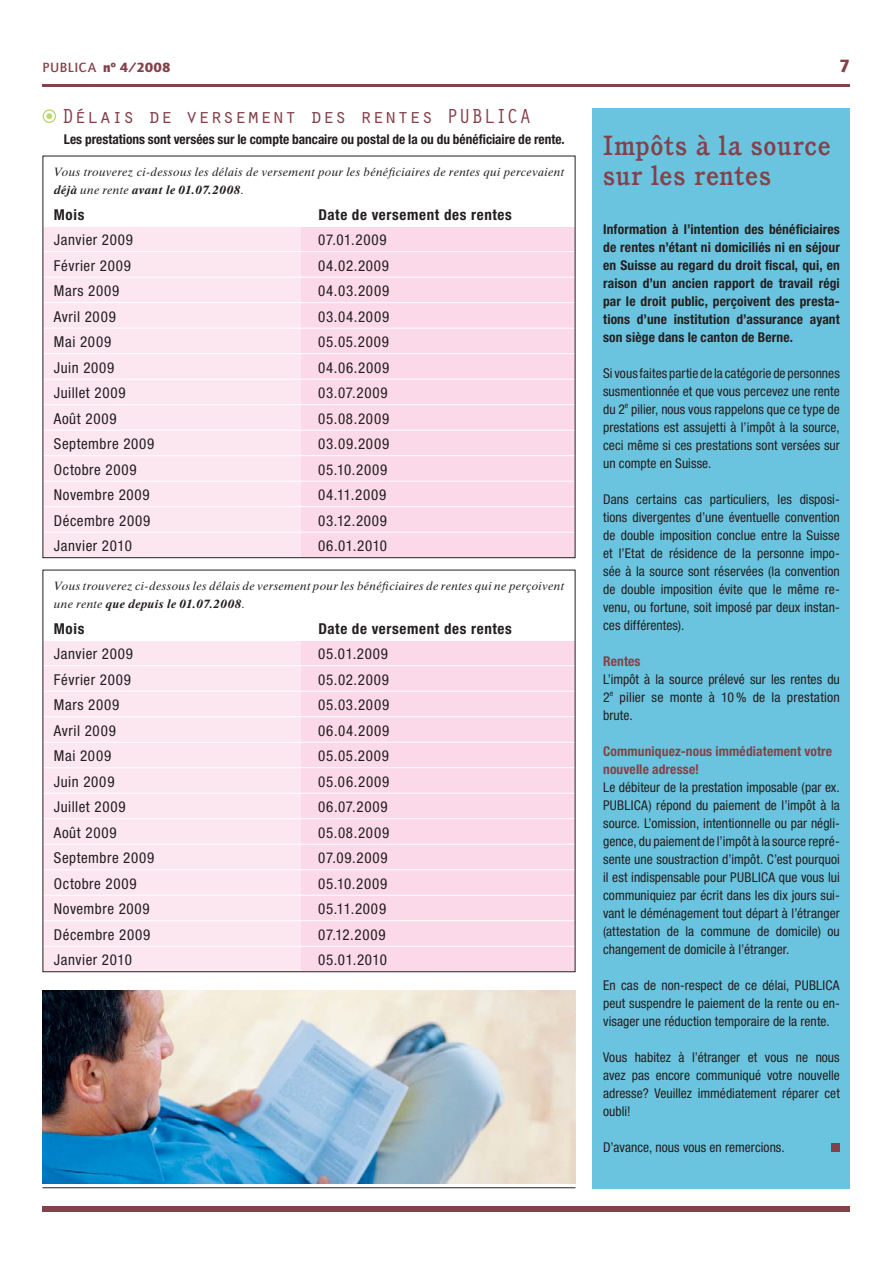
<style>
.page{position:relative;width:893px;height:1263px;background:#fff}
.page>*{position:absolute;margin:0;border:0;box-sizing:border-box;transform-origin:0 0}
.t1{font:500 27px/30px "Cushing LT";letter-spacing:.035em;color:#84414a}
.t2{font:21px "Orator Std";letter-spacing:-.015em;color:#84414a}
.t3{font:900 18px "AT Quay Sans";color:#84414a}
.t4{font:condensed 15px "Helvetica Neue LT";letter-spacing:.045em;color:#231f20}
.t5{font:700 condensed 15px "Helvetica Neue LT";letter-spacing:.045em;color:#231f20}
.t6{font:condensed 13.5px/18px "Helvetica Neue LT";letter-spacing:.005em;color:#231f20;text-align:justify}
.t7{font:700 condensed 13.5px/18px "Helvetica Neue LT";letter-spacing:.005em;color:#231f20;text-align:justify}
.t8{font:700 condensed 13.5px/18px "Helvetica Neue LT";letter-spacing:.01em;color:#84414a}
.t9{font:900 13.5px "AT Quay Sans";color:#84414a}
.t10{font:italic 12px/18px "Times Ten LT";letter-spacing:.02em;color:#231f20}
.s1{font-weight:500}
.s2{font-weight:700}
</style>
<div class="page">
<div style="left:300px;top:228px;width:275px;height:330px;background:#fbd9e8"></div>
<div style="left:43px;top:228px;width:257px;height:330px;background:#fce7f0"></div>
<div style="left:300px;top:642px;width:275px;height:330px;background:#fbd9e8"></div>
<div style="left:43px;top:642px;width:257px;height:330px;background:#fce7f0"></div>
<div style="left:43px;top:1206px;width:807px;height:5px;background:#84414a"></div>
<hr style="left:43px;top:84px;width:807px;height:2px;background:#84414a">
<hr style="left:43px;top:251px;width:532px;height:1px;background:#fff">
<hr style="left:43px;top:277px;width:532px;height:1px;background:#fff">
<hr style="left:43px;top:302px;width:532px;height:1px;background:#fff">
<hr style="left:43px;top:328px;width:532px;height:1px;background:#fff">
<hr style="left:43px;top:353px;width:532px;height:1px;background:#fff">
<hr style="left:43px;top:379px;width:532px;height:1px;background:#fff">
<hr style="left:43px;top:404px;width:532px;height:1px;background:#fff">
<hr style="left:43px;top:430px;width:532px;height:1px;background:#fff">
<hr style="left:43px;top:455px;width:532px;height:1px;background:#fff">
<hr style="left:43px;top:481px;width:532px;height:1px;background:#fff">
<hr style="left:43px;top:506px;width:532px;height:1px;background:#fff">
<hr style="left:43px;top:532px;width:532px;height:1px;background:#fff">
<div style="left:592px;top:108px;width:258px;height:1080px;background:#6bc4df"></div>
<div style="left:831px;top:1143px;width:9px;height:9px;background:#84414a"></div>
<div style="left:43px;top:109px;width:13px;height:14px;border:1px solid #bad875;border-radius:50%"></div>
<div style="left:46px;top:113px;width:7px;height:7px;background:#bad875;border-radius:50%"></div>
<div style="left:45px;top:112px;width:8px;height:8px;border:1px solid #fff;border-radius:50%"></div>
<img style="left:43px;top:990px;width:532px;height:194px">
<hr style="left:43px;top:1187px;width:532px;height:1px;background:#231f20">
<hr style="left:43px;top:665px;width:532px;height:1px;background:#fff">
<hr style="left:43px;top:691px;width:532px;height:1px;background:#fff">
<hr style="left:43px;top:716px;width:532px;height:1px;background:#fff">
<hr style="left:43px;top:742px;width:532px;height:1px;background:#fff">
<hr style="left:43px;top:767px;width:532px;height:1px;background:#fff">
<hr style="left:43px;top:793px;width:532px;height:1px;background:#fff">
<hr style="left:43px;top:818px;width:532px;height:1px;background:#fff">
<hr style="left:43px;top:844px;width:532px;height:1px;background:#fff">
<hr style="left:43px;top:869px;width:532px;height:1px;background:#fff">
<hr style="left:43px;top:895px;width:532px;height:1px;background:#fff">
<hr style="left:43px;top:920px;width:532px;height:1px;background:#fff">
<hr style="left:43px;top:946px;width:532px;height:1px;background:#fff">
<p class="t9" style="left:43px;top:62px;width:130px"><span class="s1">PUBLICA</span> nº 4/2008</p>
<h3 class="t3" style="left:839px;top:59px;width:13px">7</h3>
<h2 class="t2" style="left:62px;top:103px;width:471px">Délais de versement des rentes PUBLICA</h2>
<p class="t7" style="left:64px;top:132px;width:502px">Les prestations sont versées sur le compte bancaire ou postal de la ou du bénéficiaire de rente.</p>
<p class="t10" style="left:54px;top:164px;width:512px">Vous trouverez ci-dessous les délais de versement pour les bénéficiaires de rentes qui percevaient <span class="s2">déjà</span> une rente <span class="s2">avant le 01.07.2008</span>.</p>
<p class="t5" style="left:54px;top:209px;width:32px">Mois</p>
<p class="t5" style="left:318px;top:209px;width:195px">Date de versement des rentes</p>
<p class="t4" style="left:54px;top:235px;width:81px">Janvier 2009</p>
<p class="t4" style="left:318px;top:235px;width:70px">07.01.2009</p>
<p class="t4" style="left:54px;top:260px;width:79px">Février 2009</p>
<p class="t4" style="left:318px;top:260px;width:72px">04.02.2009</p>
<p class="t4" style="left:54px;top:286px;width:67px">Mars 2009</p>
<p class="t4" style="left:318px;top:286px;width:72px">04.03.2009</p>
<p class="t4" style="left:54px;top:311px;width:64px">Avril 2009</p>
<p class="t4" style="left:318px;top:311px;width:72px">03.04.2009</p>
<p class="t4" style="left:54px;top:337px;width:59px">Mai 2009</p>
<p class="t4" style="left:318px;top:337px;width:72px">05.05.2009</p>
<p class="t4" style="left:54px;top:362px;width:62px">Juin 2009</p>
<p class="t4" style="left:318px;top:362px;width:73px">04.06.2009</p>
<p class="t4" style="left:54px;top:388px;width:73px">Juillet 2009</p>
<p class="t4" style="left:318px;top:388px;width:71px">03.07.2009</p>
<p class="t4" style="left:54px;top:413px;width:64px">Août 2009</p>
<p class="t4" style="left:318px;top:413px;width:72px">05.08.2009</p>
<p class="t4" style="left:54px;top:439px;width:102px">Septembre 2009</p>
<p class="t4" style="left:318px;top:439px;width:72px">03.09.2009</p>
<p class="t4" style="left:54px;top:464px;width:84px">Octobre 2009</p>
<p class="t4" style="left:318px;top:464px;width:70px">05.10.2009</p>
<p class="t4" style="left:54px;top:490px;width:97px">Novembre 2009</p>
<p class="t4" style="left:318px;top:490px;width:69px">04.11.2009</p>
<p class="t4" style="left:54px;top:515px;width:98px">Décembre 2009</p>
<p class="t4" style="left:318px;top:515px;width:70px">03.12.2009</p>
<p class="t4" style="left:54px;top:541px;width:79px">Janvier 2010</p>
<p class="t4" style="left:318px;top:541px;width:70px">06.01.2010</p>
<p class="t10" style="left:54px;top:578px;width:512px">Vous trouverez ci-dessous les délais de versement pour les bénéficiaires de rentes qui ne perçoivent une rente <span class="s2">que depuis le 01.07.2008</span>.</p>
<p class="t5" style="left:54px;top:623px;width:32px">Mois</p>
<p class="t5" style="left:318px;top:623px;width:195px">Date de versement des rentes</p>
<p class="t4" style="left:54px;top:649px;width:81px">Janvier 2009</p>
<p class="t4" style="left:318px;top:649px;width:71px">05.01.2009</p>
<p class="t4" style="left:54px;top:674px;width:79px">Février 2009</p>
<p class="t4" style="left:318px;top:674px;width:72px">05.02.2009</p>
<p class="t4" style="left:54px;top:700px;width:67px">Mars 2009</p>
<p class="t4" style="left:318px;top:700px;width:72px">05.03.2009</p>
<p class="t4" style="left:54px;top:725px;width:63px">Avril 2009</p>
<p class="t4" style="left:318px;top:725px;width:73px">06.04.2009</p>
<p class="t4" style="left:54px;top:751px;width:59px">Mai 2009</p>
<p class="t4" style="left:318px;top:751px;width:72px">05.05.2009</p>
<p class="t4" style="left:54px;top:776px;width:62px">Juin 2009</p>
<p class="t4" style="left:318px;top:776px;width:73px">05.06.2009</p>
<p class="t4" style="left:54px;top:802px;width:73px">Juillet 2009</p>
<p class="t4" style="left:318px;top:802px;width:71px">06.07.2009</p>
<p class="t4" style="left:54px;top:827px;width:64px">Août 2009</p>
<p class="t4" style="left:318px;top:827px;width:72px">05.08.2009</p>
<p class="t4" style="left:54px;top:853px;width:102px">Septembre 2009</p>
<p class="t4" style="left:318px;top:853px;width:71px">07.09.2009</p>
<p class="t4" style="left:54px;top:878px;width:84px">Octobre 2009</p>
<p class="t4" style="left:318px;top:878px;width:70px">05.10.2009</p>
<p class="t4" style="left:54px;top:904px;width:97px">Novembre 2009</p>
<p class="t4" style="left:318px;top:904px;width:69px">05.11.2009</p>
<p class="t4" style="left:54px;top:929px;width:98px">Décembre 2009</p>
<p class="t4" style="left:318px;top:929px;width:69px">07.12.2009</p>
<p class="t4" style="left:54px;top:955px;width:79px">Janvier 2010</p>
<p class="t4" style="left:318px;top:955px;width:70px">05.01.2010</p>
<h1 class="t1" style="left:603px;top:133px;width:229px">Impôts à la source sur les rentes</h1>
<p class="t7" style="left:603px;top:222px;width:238px">Information à l’intention des bénéficiaires de rentes n’étant ni domiciliés ni en séjour en Suisse au regard du droit fiscal, qui, en raison d’un ancien rapport de travail régi par le droit public, perçoivent des presta&shy;tions d’une institution d’assurance ayant son siège dans le canton de Berne.</p>
<p class="t6" style="left:603px;top:366px;width:238px">Si vous faites partie de la catégorie de personnes susmentionnée et que vous percevez une rente du 2<sup>e</sup> pilier, nous vous rappelons que ce type de prestations est assujetti à l’impôt à la source, ceci même si ces prestations sont versées sur un compte en Suisse.</p>
<p class="t6" style="left:603px;top:492px;width:238px">Dans certains cas particuliers, les disposi&shy;tions divergentes d’une éventuelle convention de double imposition conclue entre la Suisse et l’Etat de résidence de la personne impo&shy;sée à la source sont réservées (la convention de double imposition évite que le même re&shy;venu, ou fortune, soit imposé par deux instan&shy;ces différentes).</p>
<p class="t8" style="left:603px;top:654px;width:39px">Rentes</p>
<p class="t6" style="left:603px;top:672px;width:238px">L’impôt à la source prélevé sur les rentes du 2<sup>e</sup> pilier se monte à 10 % de la prestation brute.</p>
<p class="t8" style="left:603px;top:744px;width:231px">Communiquez-nous immédiatement votre nouvelle adresse!</p>
<p class="t6" style="left:603px;top:780px;width:238px">Le débiteur de la prestation imposable (par ex.<br>PUBLICA) répond du paiement de l’impôt à la source. L’omission, intentionnelle ou par négli&shy;gence, du paiement de l’impôt à la source repré&shy;sente une soustraction d’impôt. C’est pourquoi il est indispensable pour PUBLICA que vous lui communiquiez par écrit dans les dix jours sui&shy;vant le déménagement tout départ à l’étranger (attestation de la commune de domicile) ou changement de domicile à l’étranger.</p>
<p class="t6" style="left:603px;top:978px;width:238px">En cas de non-respect de ce délai, PUBLICA peut suspendre le paiement de la rente ou en&shy;visager une réduction temporaire de la rente.</p>
<p class="t6" style="left:603px;top:1050px;width:238px">Vous habitez à l’étranger et vous ne nous avez pas encore communiqué votre nouvelle adresse? Veuillez immédiatement réparer cet oubli!</p>
<p class="t6" style="left:603px;top:1140px;width:183px">D’avance, nous vous en remercions.</p>
</div>
